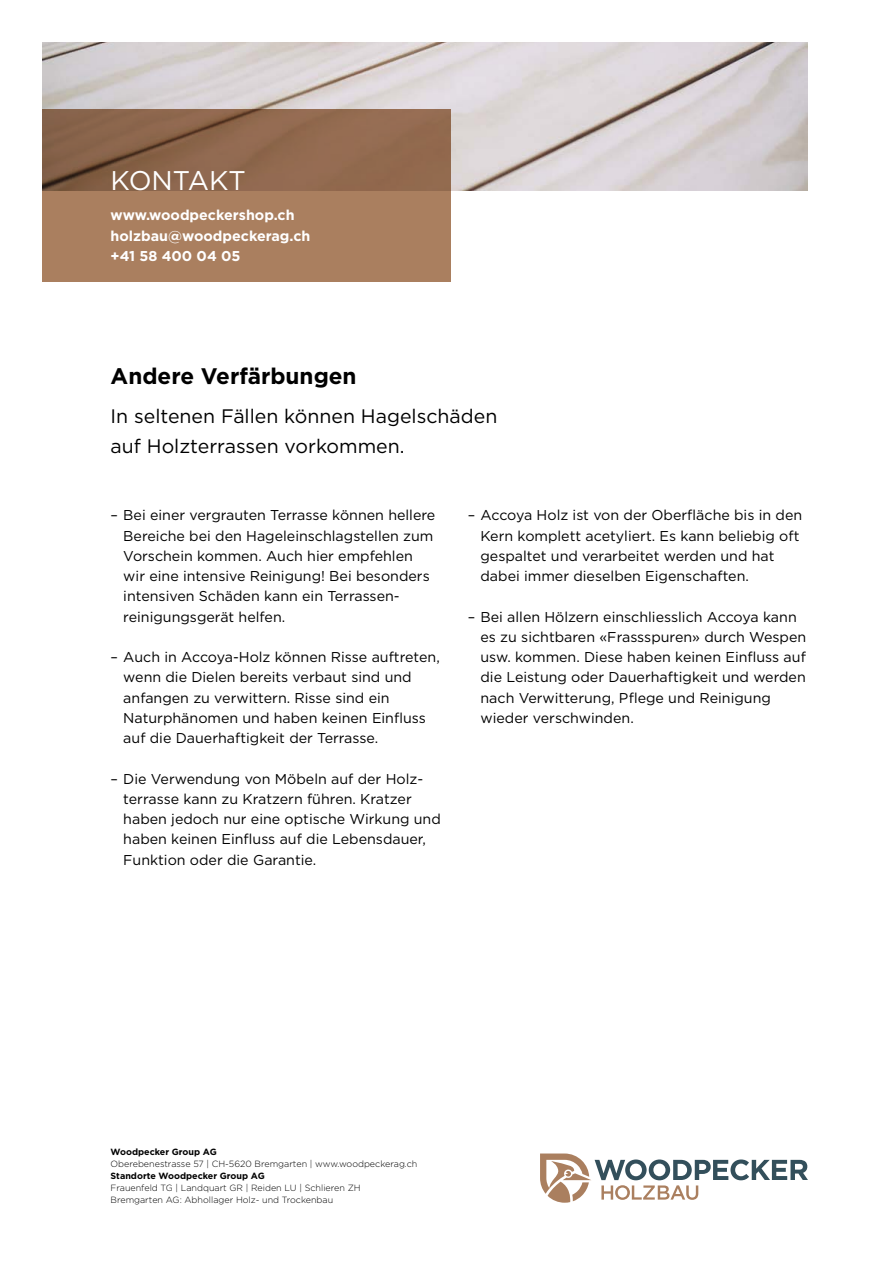
<style>
.page{position:relative;width:893px;height:1263px;background:#fff}
.page>*{position:absolute;margin:0;border:0;box-sizing:border-box;transform-origin:0 0}
.t1{font:27px "Gotham";letter-spacing:-.005em;color:#fff}
.t2{font:700 22.5px "Gotham";color:#000}
.t3{font:19.5px/30.5px "Gotham";color:#000}
.t4{font:14.25px/20.2px "Gotham";color:#000}
.t5{font:700 14.25px/20.2px "Gotham";color:#fff}
.t6{font:300 9px/12px "Gotham";color:#000}
.t7{font:700 9px "Gotham";color:#000}
</style>
<div class="page">
<img style="left:43px;top:43px;width:765px;height:147px">
<svg style="left:43px;top:109px;width:408px;height:172px;background:#9b7255"></svg>
<svg style="left:540px;top:1153px;width:268px;height:50px"></svg>
<h1 class="t1" style="left:111px;top:163px;width:137px">KONTAKT</h1>
<p class="t5" style="left:111px;top:205px;width:201px">www.woodpeckershop.ch holzbau@woodpeckerag.ch +41 58 400 04 05</p>
<h2 class="t2" style="left:111px;top:361px;width:248px">Andere Verfärbungen</h2>
<h3 class="t3" style="left:111px;top:400px;width:388px">In seltenen Fällen können Hagelschäden auf Holzterrassen vorkommen.</h3>
<p class="t4" style="left:123px;top:505px;width:314px;text-indent:-13px">– Bei einer vergrauten Terrasse können hellere Bereiche bei den Hageleinschlagstellen zum Vorschein kommen. Auch hier empfehlen wir eine intensive Reinigung! Bei besonders intensiven Schäden kann ein Terrassen&shy;reinigungsgerät helfen.</p>
<p class="t4" style="left:123px;top:647px;width:318px;text-indent:-13px">– Auch in Accoya-Holz können Risse auftreten, wenn die Dielen bereits verbaut sind und anfangen zu verwittern. Risse sind ein Naturphänomen und haben keinen Einfluss auf die Dauerhaftigkeit der Terrasse.</p>
<p class="t4" style="left:123px;top:768px;width:319px;text-indent:-13px">– Die Verwendung von Möbeln auf der Holz&shy;terrasse kann zu Kratzern führen. Kratzer haben jedoch nur eine optische Wirkung und haben keinen Einfluss auf die Lebensdauer, Funktion oder die Garantie.</p>
<p class="t4" style="left:480px;top:505px;width:323px;text-indent:-13px">– Accoya Holz ist von der Oberfläche bis in den Kern komplett acetyliert. Es kann beliebig oft gespaltet und verarbeitet werden und hat dabei immer dieselben Eigenschaften.</p>
<p class="t4" style="left:480px;top:606px;width:327px;text-indent:-13px">– Bei allen Hölzern einschliesslich Accoya kann es zu sichtbaren «Frassspuren» durch Wespen usw. kommen. Diese haben keinen Einfluss auf die Leistung oder Dauerhaftigkeit und werden nach Verwitterung, Pflege und Reinigung wieder verschwinden.</p>
<p class="t7" style="left:111px;top:1145px;width:108px">Woodpecker Group AG</p>
<p class="t6" style="left:111px;top:1157px;width:308px">Oberebenestrasse 57 | CH-5620 Bremgarten | www.woodpeckerag.ch</p>
<p class="t7" style="left:111px;top:1169px;width:156px">Standorte Woodpecker Group AG</p>
<p class="t6" style="left:111px;top:1181px;width:252px">Frauenfeld TG | Landquart GR | Reiden LU | Schlieren ZH<br>Bremgarten AG: Abhollager Holz- und Trockenbau</p>
</div>
